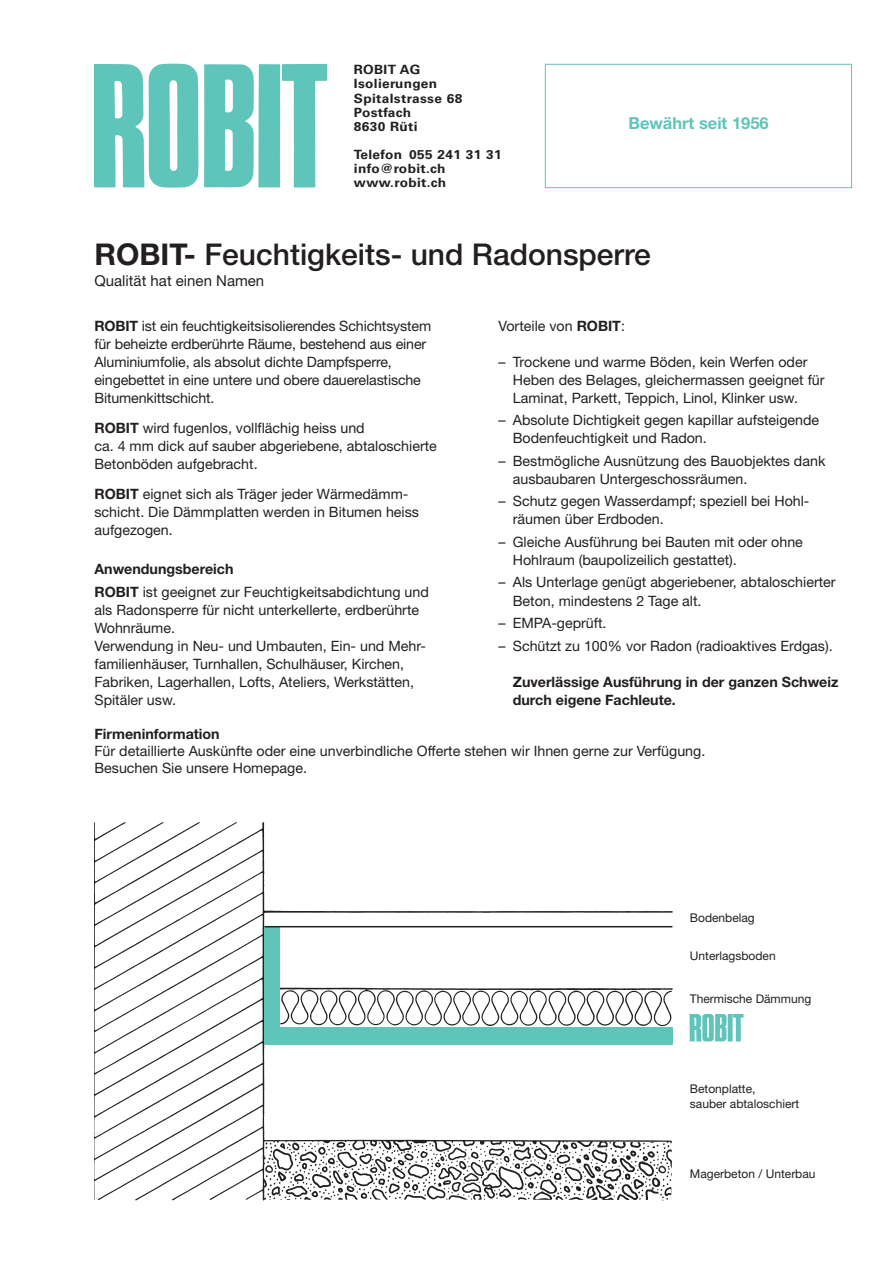
<style>
.page{position:relative;width:895px;height:1265px;background:#fff}
.page>*{position:absolute;margin:0;border:0;box-sizing:border-box;transform-origin:0 0}
.t1{font:500 30px "Helvetica Neue";color:#231f20}
.t2{font:700 16.5px "Helvetica Neue";color:#5fc4b9}
.t3{font:15px "Helvetica Neue";color:#231f20}
.t4{font:14.25px/18px "Helvetica Neue";color:#231f20}
.t5{font:700 14.25px/18px "Helvetica Neue";color:#231f20}
.t6{font:700 12.75px "Univers";letter-spacing:.025em;color:#231f20;scale:1.07 1}
.t7{font:12px/14.4px "Helvetica Neue";color:#231f20}
.s1{font-weight:700}
</style>
<div class="page">
<img style="left:94px;top:822px;width:579px;height:379px">
<img style="left:689px;top:1013px;width:55px;height:29px">
<img style="left:94px;top:63px;width:233px;height:125px">
<div style="left:545px;top:64px;width:307px;height:124px;border:1px solid #5fc4b9"></div>
<div style="left:265px;top:926px;width:15px;height:118px;background:#5fc4b9"></div>
<div style="left:278px;top:1026px;width:394px;height:18px;background:#5fc4b9"></div>
<hr style="left:265px;top:925px;width:407px;height:2px;background:#231f20">
<p class="t6" style="left:354px;top:62px;width:64px">ROBIT AG</p>
<p class="t6" style="left:354px;top:76px;width:79px">Isolierungen</p>
<p class="t6" style="left:354px;top:91px;width:103px">Spitalstrasse 68</p>
<p class="t6" style="left:354px;top:105px;width:55px">Postfach</p>
<p class="t6" style="left:354px;top:119px;width:61px">8630 Rüti</p>
<p class="t6" style="left:354px;top:147px;width:140px">Telefon 055 241 31 31</p>
<p class="t6" style="left:354px;top:161px;width:87px">info@robit.ch</p>
<p class="t6" style="left:354px;top:175px;width:88px">www.robit.ch</p>
<p class="t2" style="left:628px;top:113px;width:142px">Bewährt seit 1956</p>
<p class="t1" style="left:94px;top:237px;width:558px"><span class="s1">ROBIT-</span> Feuchtigkeits- und Radonsperre</p>
<p class="t3" style="left:94px;top:272px;width:171px">Qualität hat einen Namen</p>
<p class="t4" style="left:94px;top:316px;width:338px"><span class="s1">ROBIT</span> ist ein feuchtigkeitsisolierendes Schichtsystem für beheizte erdberührte Räume, bestehend aus einer Aluminiumfolie, als absolut dichte Dampfsperre, eingebettet in eine untere und obere dauerelastische Bitumenkittschicht.</p>
<p class="t4" style="left:94px;top:418px;width:272px"><span class="s1">ROBIT</span> wird fugenlos, vollflächig heiss und</p>
<p class="t4" style="left:94px;top:436px;width:344px">ca. 4 mm dick auf sauber abgeriebene, abtaloschierte<br>Betonböden aufgebracht.</p>
<p class="t4" style="left:94px;top:484px;width:326px"><span class="s1">ROBIT</span> eignet sich als Träger jeder Wärmedämm&shy;schicht. Die Dämmplatten werden in Bitumen heiss aufgezogen.</p>
<p class="t5" style="left:94px;top:559px;width:141px">Anwendungsbereich</p>
<p class="t4" style="left:94px;top:582px;width:336px"><span class="s1">ROBIT</span> ist geeignet zur Feuchtigkeitsabdichtung und als Radonsperre für nicht unterkellerte, erdberührte<br>Wohnräume.</p>
<p class="t4" style="left:94px;top:636px;width:333px">Verwendung in Neu- und Umbauten, Ein- und Mehr&shy;familienhäuser, Turnhallen, Schulhäuser, Kirchen, Fabriken, Lagerhallen, Lofts, Ateliers, Werkstätten, Spitäler usw.</p>
<p class="t4" style="left:498px;top:316px;width:128px">Vorteile von <span class="s1">ROBIT</span>:</p>
<p class="t4" style="left:513px;top:352px;width:313px;text-indent:-14px">– Trockene und warme Böden, kein Werfen oder<br>Heben des Belages, gleichermassen geeignet für<br>Laminat, Parkett, Teppich, Linol, Klinker usw.</p>
<p class="t4" style="left:513px;top:411px;width:308px;text-indent:-14px">– Absolute Dichtigkeit gegen kapillar aufsteigende<br>Bodenfeuchtigkeit und Radon.</p>
<p class="t4" style="left:513px;top:451px;width:314px;text-indent:-14px">– Bestmögliche Ausnützung des Bauobjektes dank ausbaubaren Untergeschossräumen.</p>
<p class="t4" style="left:513px;top:492px;width:298px;text-indent:-14px">– Schutz gegen Wasserdampf; speziell bei Hohl&shy;räumen über Erdboden.</p>
<p class="t4" style="left:513px;top:532px;width:292px;text-indent:-14px">– Gleiche Ausführung bei Bauten mit oder ohne<br>Hohlraum (baupolizeilich gestattet).</p>
<p class="t4" style="left:513px;top:573px;width:324px;text-indent:-14px">– Als Unterlage genügt abgeriebener, abtaloschierter<br>Beton, mindestens 2 Tage alt.</p>
<p class="t4" style="left:498px;top:613px;width:109px">– EMPA-geprüft.</p>
<p class="t4" style="left:498px;top:636px;width:336px">– Schützt zu 100% vor Radon (radioaktives Erdgas).</p>
<p class="t5" style="left:513px;top:672px;width:327px">Zuverlässige Ausführung in der ganzen Schweiz durch eigene Fachleute.</p>
<p class="t5" style="left:94px;top:724px;width:127px">Firmeninformation</p>
<p class="t4" style="left:94px;top:741px;width:612px">Für detaillierte Auskünfte oder eine unverbindliche Offerte stehen wir Ihnen gerne zur Verfügung.</p>
<p class="t4" style="left:94px;top:758px;width:214px">Besuchen Sie unsere Homepage.</p>
<p class="t7" style="left:690px;top:909px;width:66px">Bodenbelag</p>
<p class="t7" style="left:690px;top:948px;width:87px">Unterlagsboden</p>
<p class="t7" style="left:690px;top:991px;width:123px">Thermische Dämmung</p>
<p class="t7" style="left:690px;top:1081px;width:111px">Betonplatte,<br>sauber abtaloschiert</p>
<p class="t7" style="left:690px;top:1166px;width:127px">Magerbeton / Unterbau</p>
</div>
